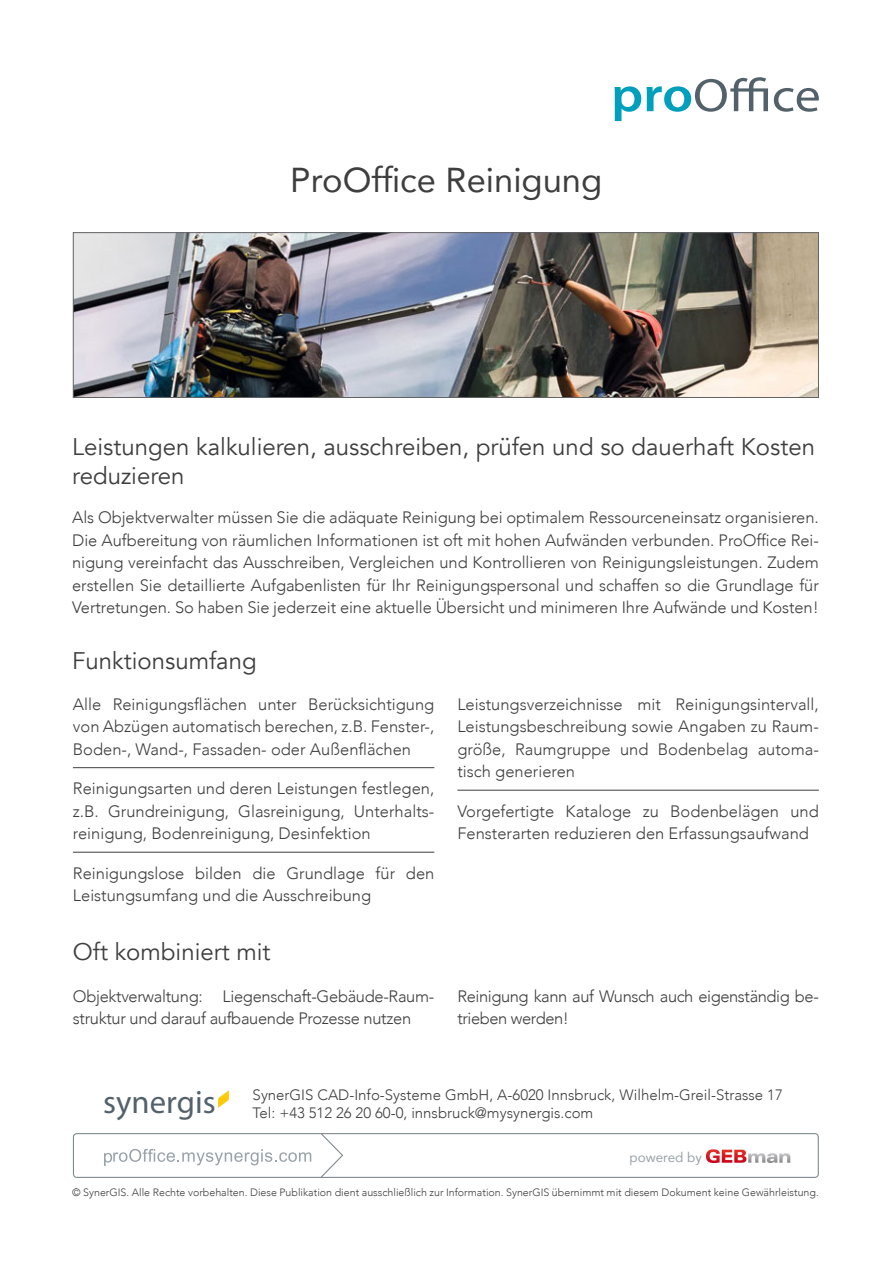
<style>
.page{position:relative;width:893px;height:1263px;background:#fff}
.page>*{position:absolute;margin:0;border:0;box-sizing:border-box;transform-origin:0 0}
.t1{font:34.5px "Avenir";color:#3e3e3f}
.Headline_2{font:24px/28.8px "Avenir";color:#3e3e3f}
.Fliesstext_Absatzlin{font:300 16.5px/22.5px "Avenir";color:#3e3e3f;text-align:justify}
.Fliesstext{font:300 16.5px/22.5px "Avenir";letter-spacing:-.005em;color:#3e3e3f;text-align:justify}
.Fliesstext_Absatzlin-2{font:300 16.5px/22.5px "Avenir";letter-spacing:-.02em;color:#3e3e3f}
.Fliesstext_Absatzlin-3{font:300 16.5px/22.5px "Avenir";letter-spacing:-.025em;color:#3e3e3f}
.t2{font:300 15px/18px "Avenir";color:#3e3e3f}
.t3{font:13.5px "Avenir";color:#99a2a9}
.t4{font:300 10.65px "Avenir";color:#3e3e3f}
.s1{font-family:"Myriad Pro";font-weight:400;font-size:32.7px;color:#53626a}
</style>
<div class="page">
<hr style="left:457px;top:790px;width:362px;height:1px;background:#3e3e3f">
<hr style="left:73px;top:767px;width:361px;height:1px;background:#3e3e3f">
<hr style="left:73px;top:852px;width:361px;height:1px;background:#3e3e3f">
<svg style="left:73px;top:1133px;width:746px;height:45px"></svg>
<div style="left:652px;top:1141px;width:149px;height:29px;background:#fff"></div>
<img style="left:75px;top:234px;width:742px;height:162px">
<div style="left:73px;top:232px;width:746px;height:166px;border:1px solid #636366"></div>
<svg style="left:218px;top:1090px;width:11px;height:18px"></svg>
<img style="left:707px;top:1149px;width:83px;height:13px">
<svg style="left:615px;top:86px;width:26px;height:35px"></svg>
<svg style="left:647px;top:77px;width:172px;height:35px"></svg>
<p class="t1" style="left:290px;top:152px;width:313px">ProOffice Reinigung</p>
<p class="Headline_2" style="left:72px;top:433px;width:744px">Leistungen kalkulieren, ausschreiben, prüfen und so dauerhaft Kosten reduzieren</p>
<p class="Fliesstext" style="left:72px;top:506px;width:748px">Als Objektverwalter müssen Sie die adäquate Reinigung bei optimalem Ressourceneinsatz organisieren.<br>Die Aufbereitung von räumlichen Informationen ist oft mit hohen Aufwänden verbunden. ProOffice Rei&shy;nigung vereinfacht das Ausschreiben, Vergleichen und Kontrollieren von Reinigungsleistungen. Zudem erstellen Sie detaillierte Aufgabenlisten für Ihr Reinigungspersonal und schaffen so die Grundlage für Vertretungen. So haben Sie jederzeit eine aktuelle Übersicht und minimeren Ihre Aufwände und Kosten!</p>
<p class="Headline_2" style="left:72px;top:647px;width:186px">Funktionsumfang</p>
<p class="Fliesstext_Absatzlin" style="left:73px;top:693px;width:363px">Alle Reinigungsflächen unter Berücksichtigung von Abzügen automatisch berechen, z.B. Fenster-, Boden-, Wand-, Fassaden- oder Außenflächen</p>
<p class="Fliesstext_Absatzlin" style="left:73px;top:777px;width:363px">Reinigungsarten und deren Leistungen festlegen, z.B. Grundreinigung, Glasreinigung, Unterhalts&shy;reinigung, Bodenreinigung, Desinfektion</p>
<p class="Fliesstext_Absatzlin" style="left:73px;top:862px;width:363px">Reinigungslose bilden die Grundlage für den<br>Leistungsumfang und die Ausschreibung</p>
<p class="Headline_2" style="left:73px;top:938px;width:199px">Oft kombiniert mit</p>
<p class="Fliesstext_Absatzlin" style="left:457px;top:693px;width:363px">Leistungsverzeichnisse mit Reinigungsintervall, Leistungsbeschreibung sowie Angaben zu Raum&shy;größe, Raumgruppe und Bodenbelag automa&shy;tisch generieren</p>
<p class="Fliesstext_Absatzlin" style="left:457px;top:800px;width:363px">Vorgefertigte Kataloge zu Bodenbelägen und<br>Fensterarten reduzieren den Erfassungsaufwand</p>
<p class="Fliesstext_Absatzlin-2" style="left:73px;top:985px;width:363px">Objektverwaltung: Liegenschaft-Gebäude-Raum&shy;struktur und darauf aufbauende Prozesse nutzen</p>
<p class="Fliesstext_Absatzlin-3" style="left:457px;top:985px;width:363px">Reinigung kann auf Wunsch auch eigenständig be&shy;trieben werden!</p>
<p class="t2" style="left:253px;top:1086px;width:532px;text-indent:-149px"><span class="s1">synergis</span> SynerGIS CAD-Info-Systeme GmbH, A-6020 Innsbruck, Wilhelm-Greil-Strasse 17<br>Tel: +43 512 26 20 60-0, innsbruck@mysynergis.com</p>
<p class="t3" style="left:629px;top:1146px;width:74px">powered by</p>
<p class="t4" style="left:72px;top:1186px;width:748px">© SynerGIS. Alle Rechte vorbehalten. Diese Publikation dient ausschließlich zur Information. SynerGIS übernimmt mit diesem Dokument keine Gewährleistung.</p>
</div>
